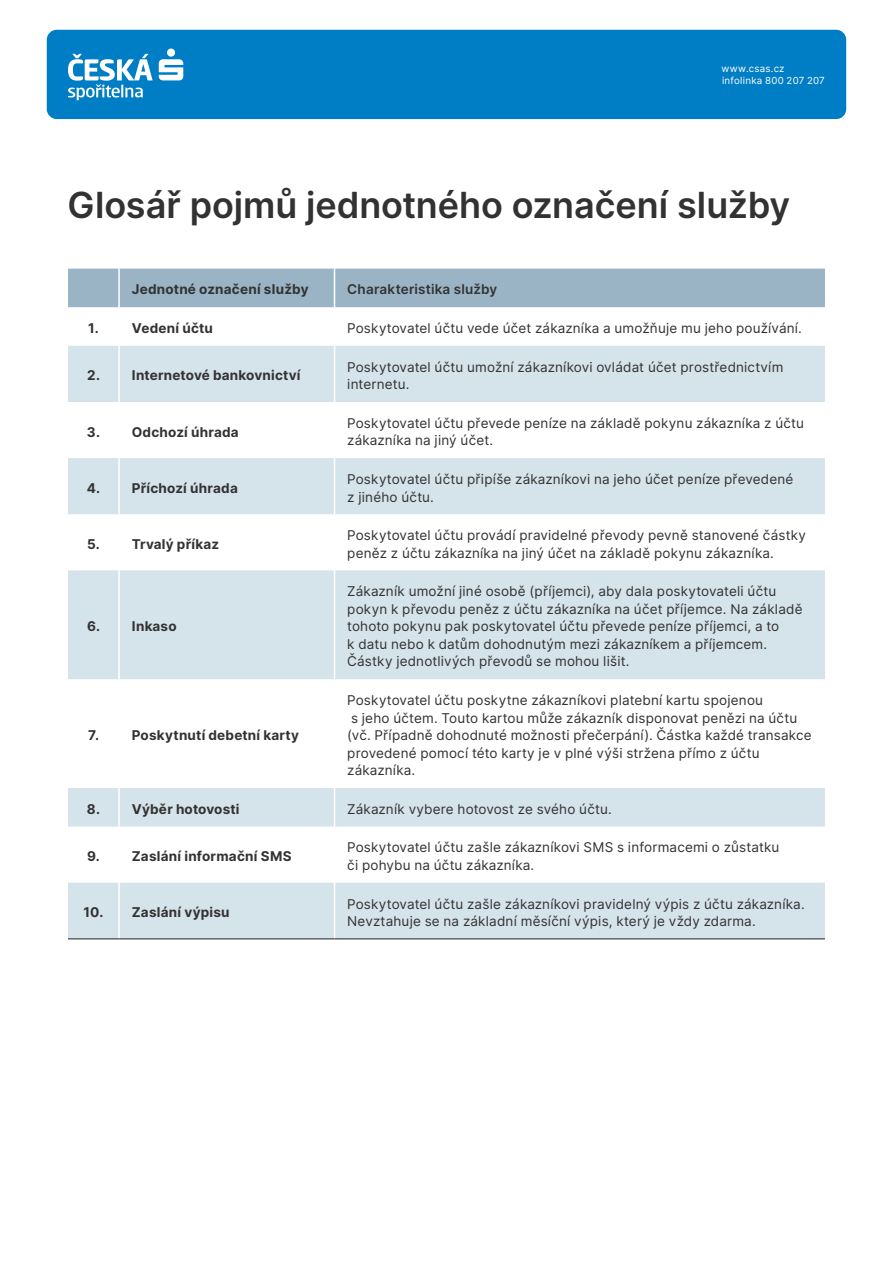
<style>
.page{position:relative;width:893px;height:1263px;background:#fff}
.page>*{position:absolute;margin:0;border:0;box-sizing:border-box;transform-origin:0 0}
.t1{font:600 36px "Inter";letter-spacing:-.005em;color:#333233}
.t2{font:13.5px/17.5px "Inter";letter-spacing:.015em;color:#333233}
.t3{font:700 13.5px "Inter";letter-spacing:.015em;color:#333233}
.t4{font:600 13.5px "Inter";letter-spacing:.015em;color:#333233}
.t5{font:9.75px/12.8px "Inter";letter-spacing:.025em;color:#fff}
</style>
<div class="page">
<div style="left:47px;top:30px;width:799px;height:89px;background:#007ec5;border-radius:10px"></div>
<svg style="left:159px;top:59px;width:24px;height:21px"></svg>
<div style="left:167px;top:49px;width:8px;height:8px;background:#fff;border-radius:50%"></div>
<svg style="left:68px;top:54px;width:85px;height:46px"></svg>
<div style="left:68px;top:269px;width:757px;height:38px;background:#9ab4c5"></div>
<svg style="left:68px;top:346px;width:757px;height:592px;fill:#d5e3ea"></svg>
<hr style="left:118px;top:269px;width:2px;height:38px;background:#fff">
<hr style="left:334px;top:269px;width:1px;height:38px;background:#fff">
<hr style="left:118px;top:346px;width:2px;height:56px;background:#fff">
<hr style="left:334px;top:346px;width:1px;height:56px;background:#fff">
<hr style="left:118px;top:402px;width:2px;height:56px;background:#fff">
<hr style="left:334px;top:402px;width:1px;height:56px;background:#fff">
<hr style="left:118px;top:458px;width:2px;height:56px;background:#fff">
<hr style="left:334px;top:458px;width:1px;height:56px;background:#fff">
<hr style="left:118px;top:514px;width:2px;height:56px;background:#fff">
<hr style="left:334px;top:514px;width:1px;height:56px;background:#fff">
<hr style="left:118px;top:570px;width:2px;height:109px;background:#fff">
<hr style="left:334px;top:570px;width:1px;height:109px;background:#fff">
<hr style="left:118px;top:679px;width:2px;height:109px;background:#fff">
<hr style="left:334px;top:679px;width:1px;height:109px;background:#fff">
<hr style="left:118px;top:788px;width:2px;height:38px;background:#fff">
<hr style="left:334px;top:788px;width:1px;height:38px;background:#fff">
<hr style="left:118px;top:826px;width:2px;height:57px;background:#fff">
<hr style="left:334px;top:826px;width:1px;height:57px;background:#fff">
<hr style="left:118px;top:883px;width:2px;height:55px;background:#fff">
<hr style="left:334px;top:883px;width:1px;height:55px;background:#fff">
<hr style="left:68px;top:938px;width:51px;height:1px;background:#231f20">
<hr style="left:119px;top:938px;width:215px;height:1px;background:#231f20">
<hr style="left:334px;top:938px;width:491px;height:1px;background:#231f20">
<p class="t5" style="left:722px;top:61px;width:105px">www.csas.cz infolinka 800 207 207</p>
<h1 class="t1" style="left:68px;top:178px;width:724px">Glosář pojmů jednotného označení služby</h1>
<p class="t3" style="left:132px;top:279px;width:178px">Jednotné označení služby</p>
<p class="t4" style="left:347px;top:279px;width:152px">Charakteristika služby</p>
<p class="t3" style="left:88px;top:318px;width:12px">1.</p>
<p class="t3" style="left:132px;top:318px;width:83px">Vedení účtu</p>
<p class="t2" style="left:347px;top:319px;width:456px">Poskytovatel účtu vede účet zákazníka a umožňuje mu jeho používání.</p>
<p class="t3" style="left:87px;top:365px;width:215px">2. Internetové bankovnictví</p>
<p class="t2" style="left:347px;top:358px;width:438px">Poskytovatel účtu umožní zákazníkovi ovládat účet prostřednictvím internetu.</p>
<p class="t3" style="left:87px;top:422px;width:153px">3. Odchozí úhrada</p>
<p class="t2" style="left:347px;top:414px;width:458px">Poskytovatel účtu převede peníze na základě pokynu zákazníka z účtu zákazníka na jiný účet.</p>
<p class="t3" style="left:87px;top:478px;width:153px">4. Příchozí úhrada</p>
<p class="t2" style="left:347px;top:470px;width:448px">Poskytovatel účtu připíše zákazníkovi na jeho účet peníze převedené z jiného účtu.</p>
<p class="t3" style="left:87px;top:534px;width:133px">5. Trvalý příkaz</p>
<p class="t2" style="left:347px;top:526px;width:460px">Poskytovatel účtu provádí pravidelné převody pevně stanovené částky peněz z účtu zákazníka na jiný účet na základě pokynu zákazníka.</p>
<p class="t3" style="left:87px;top:616px;width:91px">6. Inkaso</p>
<p class="t3" style="left:88px;top:725px;width:12px">7.</p>
<p class="t3" style="left:132px;top:725px;width:169px">Poskytnutí debetní karty</p>
<p class="t2" style="left:347px;top:582px;width:457px">Zákazník umožní jiné osobě (příjemci), aby dala poskytovateli účtu pokyn k převodu peněz z účtu zákazníka na účet příjemce. Na základě tohoto pokynu pak poskytovatel účtu převede peníze příjemci, a to<br>k datu nebo k datům dohodnutým mezi zákazníkem a příjemcem.<br>Částky jednotlivých převodů se mohou lišit.</p>
<p class="t2" style="left:347px;top:691px;width:466px">Poskytovatel účtu poskytne zákazníkovi platební kartu spojenou<br>s jeho účtem. Touto kartou může zákazník disponovat penězi na účtu (vč. Případně dohodnuté možnosti přečerpání). Částka každé transakce provedené pomocí této karty je v plné výši stržena přímo z účtu zákazníka.</p>
<p class="t3" style="left:87px;top:799px;width:154px">8. Výběr hotovosti</p>
<p class="t2" style="left:347px;top:800px;width:266px">Zákazník vybere hotovost ze svého účtu.</p>
<p class="t3" style="left:87px;top:846px;width:206px">9. Zaslání informační SMS</p>
<p class="t2" style="left:347px;top:838px;width:434px">Poskytovatel účtu zašle zákazníkovi SMS s informacemi o zůstatku či pohybu na účtu zákazníka.</p>
<p class="t3" style="left:84px;top:902px;width:148px">10. Zaslání výpisu</p>
<p class="t2" style="left:347px;top:895px;width:459px">Poskytovatel účtu zašle zákazníkovi pravidelný výpis z účtu zákazníka.<br>Nevztahuje se na základní měsíční výpis, který je vždy zdarma.</p>
</div>
